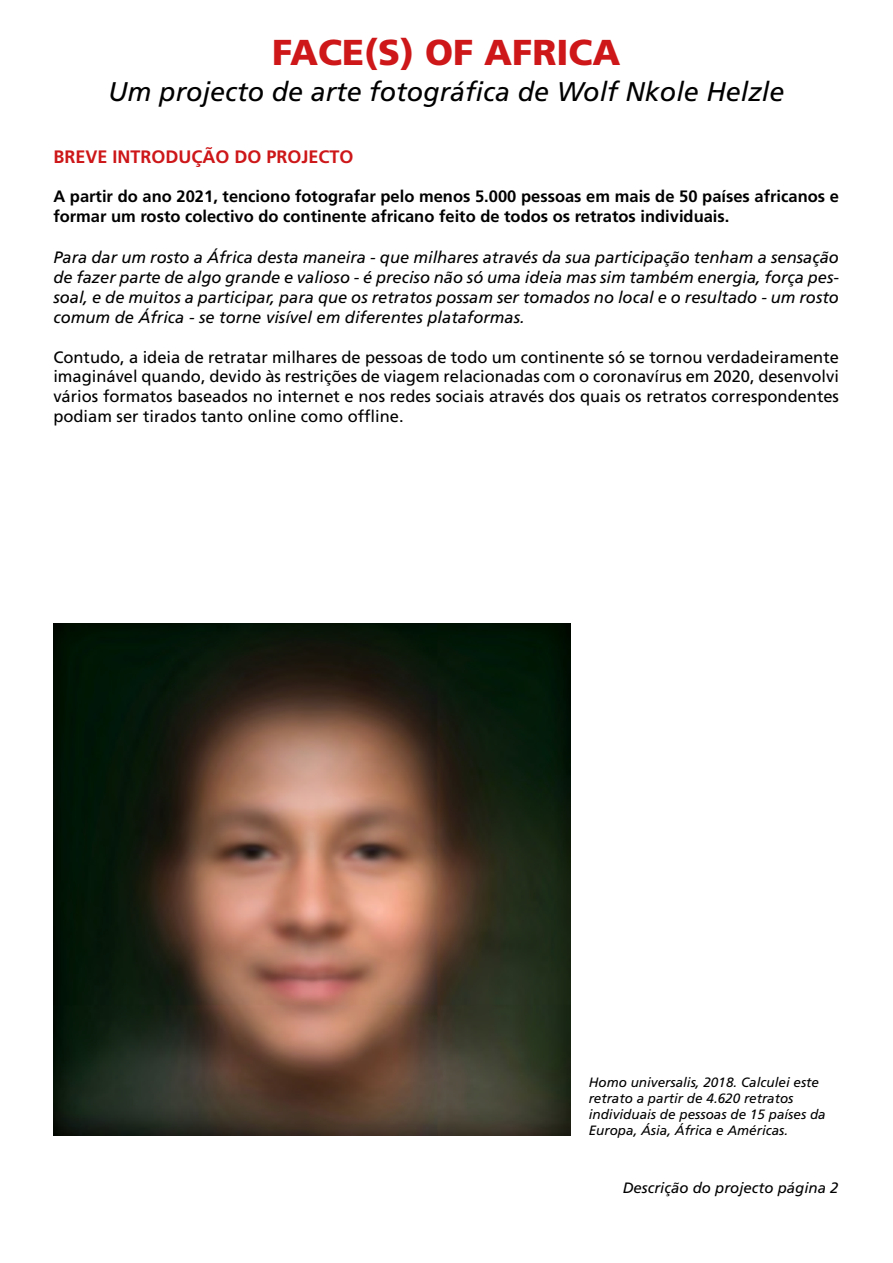
<style>
.page{position:relative;width:893px;height:1263px;background:#fff}
.page>*{position:absolute;margin:0;border:0;box-sizing:border-box;transform-origin:0 0}
.t1{font:900 36px "Frutiger";color:#cd1719}
.t2{font:italic 27px "Frutiger";color:#000}
.t3{font:700 18px "Frutiger";color:#cd1719}
.t4{font:italic 16.5px/19.8px "Frutiger";color:#000}
.t5{font:16.5px/19.8px "Frutiger";color:#000;text-align:justify}
.t6{font:700 16.5px/19.8px "Frutiger";color:#000}
.t7{font:italic 15px "Frutiger";color:#000}
.t8{font:italic 13.5px/16.2px "Frutiger";color:#000}
</style>
<div class="page">
<img style="left:53px;top:623px;width:518px;height:512px">
<h1 class="t1" style="left:272px;top:30px;width:350px">FACE(S) OF AFRICA</h1>
<h2 class="t2" style="left:108px;top:76px;width:678px">Um projecto de arte fotográfica de Wolf Nkole Helzle</h2>
<p class="t3" style="left:53px;top:146px;width:302px">BREVE INTRODUÇÃO DO PROJECTO</p>
<p class="t6" style="left:53px;top:187px;width:787px">A partir do ano 2021, tenciono fotografar pelo menos 5.000 pessoas em mais de 50 países africanos e formar um rosto colectivo do continente africano feito de todos os retratos individuais.</p>
<p class="t4" style="left:53px;top:248px;width:787px">Para dar um rosto a África desta maneira - que milhares através da sua participação tenham a sensação</p>
<p class="t4" style="left:53px;top:268px;width:787px">de fazer parte de algo grande e valioso - é preciso não só uma ideia mas sim também energia, força pes&shy;soal, e de muitos a participar, para que os retratos possam ser tomados no local e o resultado - um rosto</p>
<p class="t4" style="left:53px;top:307px;width:473px">comum de África - se torne visível em diferentes plataformas.</p>
<p class="t5" style="left:53px;top:347px;width:787px">Contudo, a ideia de retratar milhares de pessoas de todo um continente só se tornou verdadeiramente</p>
<p class="t5" style="left:53px;top:367px;width:787px">imaginável quando, devido às restrições de viagem relacionadas com o coronavírus em 2020, desenvolvi vários formatos baseados no internet e nos redes sociais através dos quais os retratos correspondentes podiam ser tirados tanto online como offline.</p>
<p class="t8" style="left:589px;top:1074px;width:239px">Homo universalis, 2018. Calculei este retrato a partir de 4.620 retratos individuais de pessoas de 15 países da Europa, Ásia, África e Américas.</p>
<p class="t7" style="left:623px;top:1179px;width:217px">Descrição do projecto página 2</p>
</div>
